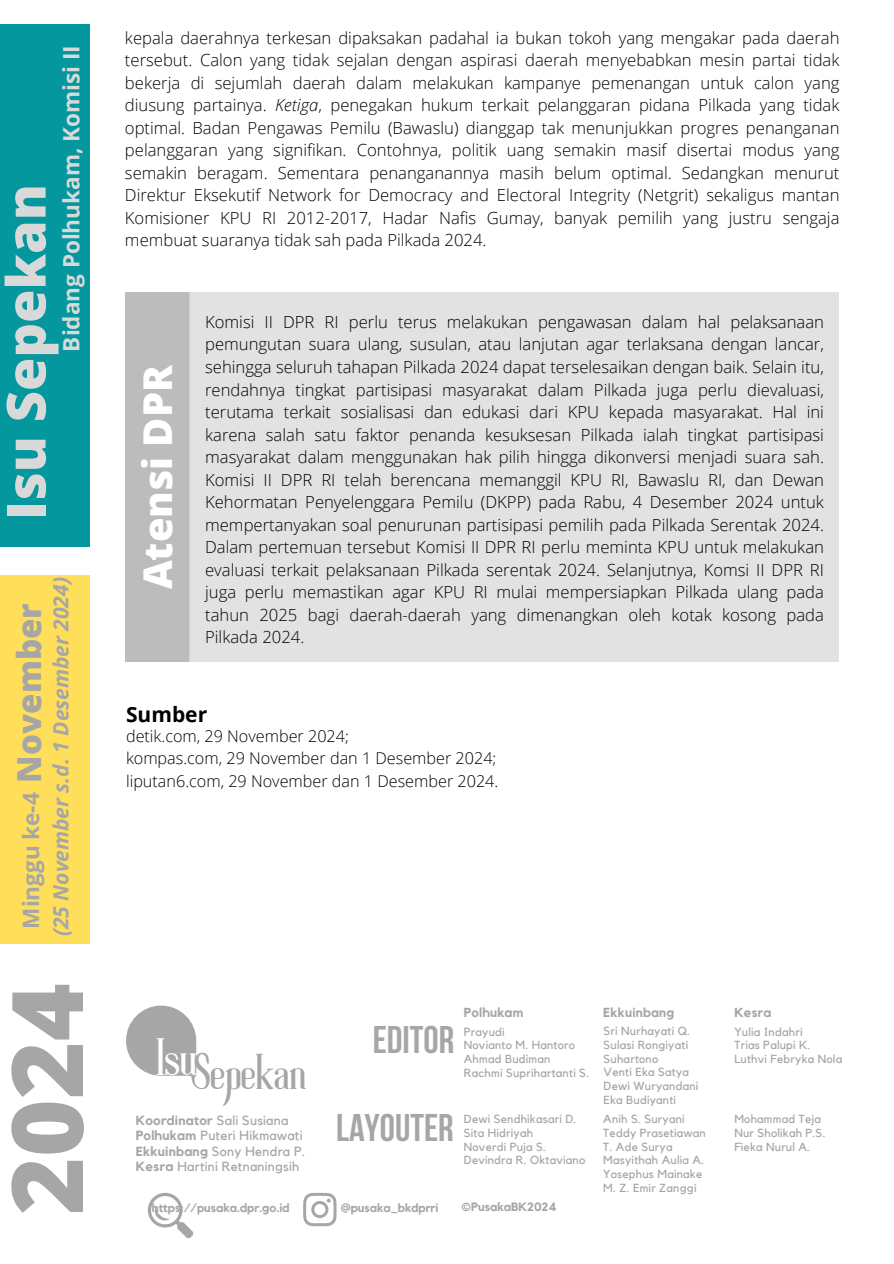
<style>
.page{position:relative;width:894px;height:1264px;background:#fff}
.page>*{position:absolute;margin:0;border:0;box-sizing:border-box;transform-origin:0 0}
.t1{font:800 98.85px "Open Sans";color:#a6a6a6}
.t2{font:800 54px "Open Sans";color:#d9d9d9}
.t3{font:47.55px "Roller Coaster";color:#fff}
.t4{font:45.3px "Roller Coaster";color:#a6a6a6}
.t5{font:800 39.75px "Open Sans";color:#fff}
.t6{font:700 38.4px "Bebas Neue";color:#a6a6a6}
.t7{font:800 33px "Open Sans";color:#a6a6a6}
.t8{font:700 22.5px "Open Sans";color:#d9d9d9}
.t9{font:700 22.5px "Open Sans";color:#a6a6a6}
.t10{font:italic 700 21px "Open Sans";color:#a6a6a6}
.t11{font:700 21px "Open Sans";color:#000}
.t12{font:300 16.65px/22.5px "Open Sans";color:#000;text-align:justify}
.t13{font:300 16.2px "Open Sans";color:#000}
.t14{font:13.2px "Kollektif";letter-spacing:.02em;color:#a6a6a6}
.t15{font:700 13.2px "Kollektif";letter-spacing:.02em;color:#a6a6a6}
.t16{font:700 13.05px "Kollektif";letter-spacing:.02em;color:#a6a6a6}
.t17{font:700 12px "Kollektif";color:#a6a6a6}
.t18{font:11.7px "Kollektif";letter-spacing:.02em;color:#a6a6a6}
.s1{font-style:italic}
.s2{font-weight:400}
.s3{font-weight:700}
</style>
<div class="page">
<div style="left:125px;top:293px;width:64px;height:369px;background:#bcbcbc"></div>
<div style="left:189px;top:293px;width:650px;height:369px;background:#e2e2e2"></div>
<div style="left:0;top:25px;width:89px;height:522px;background:#04979d"></div>
<div style="left:0;top:575px;width:89px;height:368px;background:#ffde59"></div>
<svg style="left:126px;top:1005px;width:70px;height:70px"></svg>
<svg style="left:303px;top:1192px;width:33px;height:34px"></svg>
<svg style="left:148px;top:1192px;width:45px;height:46px"></svg>
<p class="t8" style="left:55px;top:351px;width:308px;rotate:-90deg">Bidang Polhukam, Komisi II</p>
<p class="t2" style="left:-12px;top:520px;width:337px;rotate:-90deg">Isu Sepekan</p>
<p class="t10" style="left:46px;top:936px;width:362px;rotate:-90deg">(25 November s.d. 1 Desember 2024)</p>
<p class="t7" style="left:6px;top:782px;width:181px;rotate:-90deg">November</p>
<p class="t9" style="left:15px;top:928px;width:138px;rotate:-90deg">Minggu ke-4</p>
<p class="t1" style="left:-23px;top:1214px;width:233px;rotate:-90deg">2024</p>
<p class="t12" style="left:125px;top:26px;width:715px">kepala daerahnya terkesan dipaksakan padahal ia bukan tokoh yang mengakar pada daerah tersebut. Calon yang tidak sejalan dengan aspirasi daerah menyebabkan mesin partai tidak bekerja di sejumlah daerah dalam melakukan kampanye pemenangan untuk calon yang diusung partainya. <span class="s1">Ketiga</span>, penegakan hukum terkait pelanggaran pidana Pilkada yang tidak optimal. Badan Pengawas Pemilu (Bawaslu) dianggap tak menunjukkan progres penanganan pelanggaran yang signifikan. Contohnya, politik uang semakin masif disertai modus yang semakin beragam. Sementara penanganannya masih belum optimal. Sedangkan menurut Direktur Eksekutif Network for Democracy and Electoral Integrity (Netgrit) sekaligus mantan Komisioner KPU RI 2012-2017, Hadar Nafis Gumay, banyak pemilih yang justru sengaja membuat suaranya tidak sah pada Pilkada 2024.</p>
<p class="t5" style="left:130px;top:589px;width:226px;rotate:-90deg">Atensi DPR</p>
<p class="t12" style="left:205px;top:310px;width:620px">Komisi II DPR RI perlu terus melakukan pengawasan dalam hal pelaksanaan pemungutan suara ulang, susulan, atau lanjutan agar terlaksana dengan lancar, sehingga seluruh tahapan Pilkada 2024 dapat terselesaikan dengan baik. Selain itu, rendahnya tingkat partisipasi masyarakat dalam Pilkada juga perlu dievaluasi, terutama terkait sosialisasi dan edukasi dari KPU kepada masyarakat. Hal ini karena salah satu faktor penanda kesuksesan Pilkada ialah tingkat partisipasi masyarakat dalam menggunakan hak pilih hingga dikonversi menjadi suara sah.<br>Komisi II DPR RI telah berencana memanggil KPU RI, Bawaslu RI, dan Dewan Kehormatan Penyelenggara Pemilu (DKPP) pada Rabu, 4 Desember 2024 untuk mempertanyakan soal penurunan partisipasi pemilih pada Pilkada Serentak 2024.<br>Dalam pertemuan tersebut Komisi II DPR RI perlu meminta KPU untuk melakukan evaluasi terkait pelaksanaan Pilkada serentak 2024. Selanjutnya, Komsi II DPR RI juga perlu memastikan agar KPU RI mulai mempersiapkan Pilkada ulang pada tahun 2025 bagi daerah-daerah yang dimenangkan oleh kotak kosong pada Pilkada 2024.</p>
<p class="t11" style="left:126px;top:699px;width:83px">Sumber</p>
<p class="t13" style="left:126px;top:724px;width:224px">detik.com, 29 November 2024;</p>
<p class="t13" style="left:126px;top:747px;width:372px">kompas.com, 29 November dan 1 Desember 2024;</p>
<p class="t13" style="left:126px;top:769px;width:374px">liputan6.com, 29 November dan 1 Desember 2024.</p>
<h2 class="t3" style="left:157px;top:1039px;width:43px">Isu</h2>
<p class="t4" style="left:191px;top:1054px;width:117px">Sepekan</p>
<p class="t15" style="left:136px;top:1113px;width:154px">Koordinator <span class="s2">Sali Susiana</span></p>
<p class="t14" style="left:136px;top:1129px;width:168px"><span class="s3">Polhukam</span> Puteri Hikmawati</p>
<p class="t14" style="left:136px;top:1144px;width:171px"><span class="s3">Ekkuinbang</span> Sony Hendra P.</p>
<p class="t14" style="left:136px;top:1160px;width:165px"><span class="s3">Kesra</span> Hartini Retnaningsih</p>
<h6 class="t17" style="left:152px;top:1202px;width:139px">https://pusaka.dpr.go.id</h6>
<p class="t6" style="left:372px;top:1024px;width:83px">EDITOR</p>
<p class="t16" style="left:463px;top:1006px;width:61px">Polhukam</p>
<p class="t18" style="left:463px;top:1026px;width:42px">Prayudi</p>
<h5 class="t18" style="left:463px;top:1039px;width:113px">Novianto M. Hantoro</h5>
<p class="t18" style="left:463px;top:1053px;width:88px">Ahmad Budiman</p>
<p class="t18" style="left:463px;top:1067px;width:127px">Rachmi Suprihartanti S.</p>
<p class="t6" style="left:336px;top:1112px;width:119px">LAYOUTER</p>
<p class="t18" style="left:463px;top:1113px;width:114px">Dewi Sendhikasari D.</p>
<p class="t18" style="left:463px;top:1127px;width:71px">Sita Hidriyah</p>
<h1 class="t18" style="left:463px;top:1141px;width:84px">Noverdi Puja S.</h1>
<h3 class="t18" style="left:463px;top:1154px;width:123px">Devindra R. Oktaviano</h3>
<h5 class="t17" style="left:340px;top:1202px;width:99px">@pusaka_bkdprri</h5>
<p class="t17" style="left:461px;top:1201px;width:97px">©PusakaBK2024</p>
<h3 class="t16" style="left:603px;top:1006px;width:72px">Ekkuinbang</h3>
<p class="t18" style="left:603px;top:1025px;width:88px">Sri Nurhayati Q.</p>
<p class="t18" style="left:603px;top:1039px;width:86px">Sulasi Rongiyati</p>
<p class="t18" style="left:603px;top:1053px;width:56px">Suhartono</p>
<p class="t18" style="left:603px;top:1066px;width:87px">Venti Eka Satya</p>
<p class="t18" style="left:603px;top:1080px;width:96px">Dewi Wuryandani</p>
<p class="t18" style="left:603px;top:1094px;width:74px">Eka Budiyanti</p>
<p class="t18" style="left:603px;top:1113px;width:83px">Anih S. Suryani</p>
<p class="t18" style="left:603px;top:1127px;width:104px">Teddy Prasetiawan</p>
<p class="t18" style="left:603px;top:1141px;width:71px">T. Ade Surya</p>
<h4 class="t18" style="left:603px;top:1154px;width:102px">Masyithah Aulia A.</h4>
<p class="t18" style="left:603px;top:1168px;width:100px">Yosephus Mainake</p>
<p class="t18" style="left:603px;top:1182px;width:95px">M. Z. Emir Zanggi</p>
<p class="t16" style="left:734px;top:1006px;width:39px">Kesra</p>
<p class="t18" style="left:734px;top:1026px;width:70px">Yulia Indahri</p>
<p class="t18" style="left:734px;top:1039px;width:77px">Trias Palupi K.</p>
<p class="t18" style="left:734px;top:1053px;width:109px">Luthvi Febryka Nola</p>
<p class="t18" style="left:734px;top:1113px;width:88px">Mohammad Teja</p>
<p class="t18" style="left:734px;top:1127px;width:93px">Nur Sholikah P.S.</p>
<p class="t18" style="left:734px;top:1141px;width:77px">Fieka Nurul A.</p>
</div>
